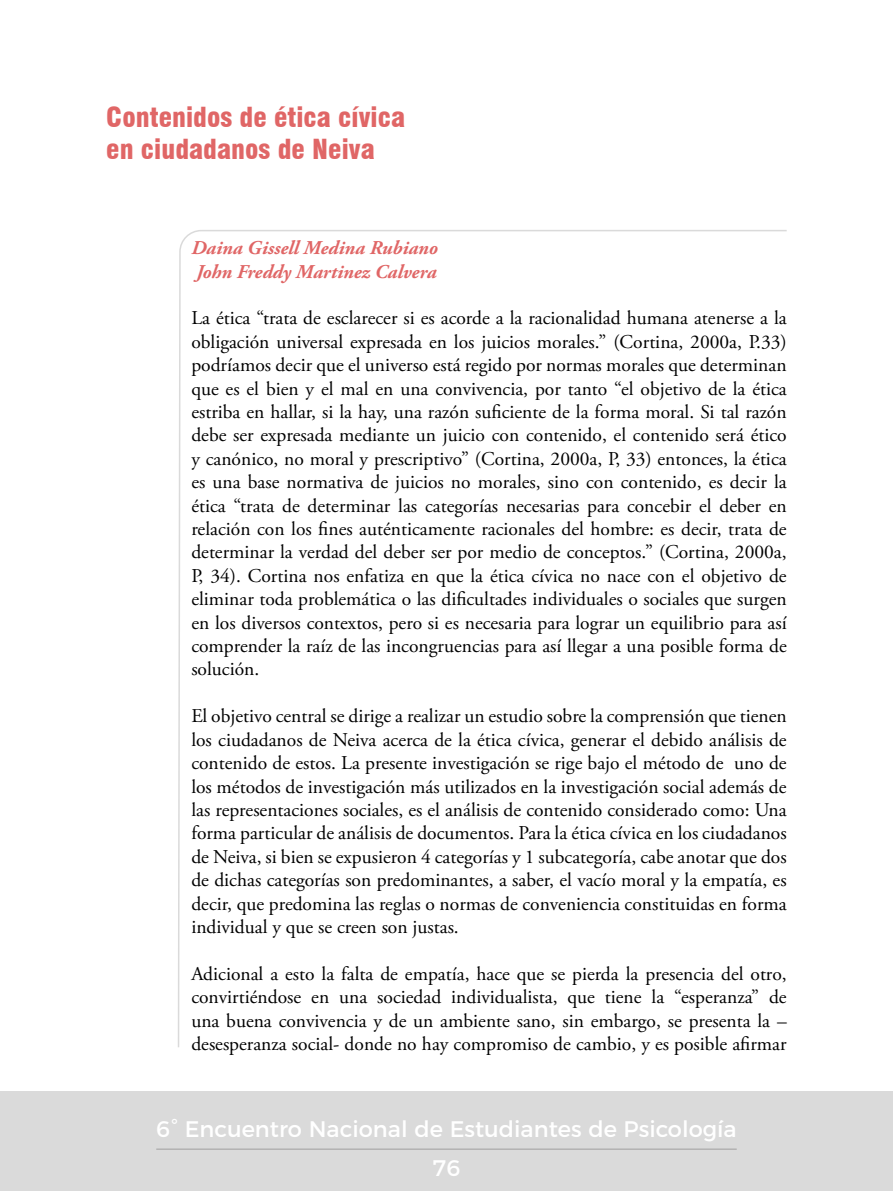
<style>
.page{position:relative;width:893px;height:1191px;background:#fff}
.page>*{position:absolute;margin:0;border:0;box-sizing:border-box;transform-origin:0 0}
.t1{font:900 condensed 27px/32.4px "Swiss 721 BT";color:#e06666}
.t2{font:22.5px/38.1px "Montserrat";color:#fff;text-align:center}
.t3{font:19.5px/23.4px "Adobe Garamond Pro";color:#000;text-align:justify}
.t4{font:italic 700 19.5px/24px "Adobe Garamond Pro";color:#e06666}
</style>
<div class="page">
<div style="left:0;top:1091px;width:893px;height:100px;background:#dadada"></div>
<hr style="left:156px;top:1148px;width:581px;height:2px;background:#b3b2b2">
<svg style="left:178px;top:230px;width:609px;height:818px"></svg>
<h1 class="t1" style="left:106px;top:101px;width:300px">Contenidos de ética cívica en ciudadanos de Neiva</h1>
<p class="t4" style="left:191px;top:236px;width:248px">Daina Gissell Medina Rubiano<br>John Freddy Martinez Calvera</p>
<p class="t3" style="left:191px;top:307px;width:597px">La ética “trata de esclarecer si es acorde a la racionalidad humana atenerse a la obligación universal expresada en los juicios morales.” (Cortina, 2000a, P.33) podríamos decir que el universo está regido por normas morales que determinan que es el bien y el mal en una convivencia, por tanto “el objetivo de la ética estriba en hallar, si la hay, una razón suficiente de la forma moral. Si tal razón debe ser expresada mediante un juicio con contenido, el contenido será ético y canónico, no moral y prescriptivo” (Cortina, 2000a, P, 33) entonces, la ética es una base normativa de juicios no morales, sino con contenido, es decir la ética “trata de determinar las categorías necesarias para concebir el deber en relación con los fines auténticamente racionales del hombre: es decir, trata de determinar la verdad del deber ser por medio de conceptos.” (Cortina, 2000a, P, 34). Cortina nos enfatiza en que la ética cívica no nace con el objetivo de eliminar toda problemática o las dificultades individuales o sociales que surgen en los diversos contextos, pero si es necesaria para lograr un equilibrio para así comprender la raíz de las incongruencias para así llegar a una posible forma de solución.</p>
<p class="t3" style="left:191px;top:705px;width:597px">El objetivo central se dirige a realizar un estudio sobre la comprensión que tienen los ciudadanos de Neiva acerca de la ética cívica, generar el debido análisis de contenido de estos. La presente investigación se rige bajo el método de uno de los métodos de investigación más utilizados en la investigación social además de las representaciones sociales, es el análisis de contenido considerado como: Una forma particular de análisis de documentos. Para la ética cívica en los ciudadanos de Neiva, si bien se expusieron 4 categorías y 1 subcategoría, cabe anotar que dos de dichas categorías son predominantes, a saber, el vacío moral y la empatía, es decir, que predomina las reglas o normas de conveniencia constituidas en forma individual y que se creen son justas.</p>
<p class="t3" style="left:191px;top:962px;width:597px">Adicional a esto la falta de empatía, hace que se pierda la presencia del otro, convirtiéndose en una sociedad individualista, que tiene la “esperanza” de una buena convivencia y de un ambiente sano, sin embargo, se presenta la – desesperanza social- donde no hay compromiso de cambio, y es posible afirmar</p>
<p class="t2" style="left:156px;top:1108px;width:582px">6° Encuentro Nacional de Estudiantes de Psicología<br>76</p>
</div>
